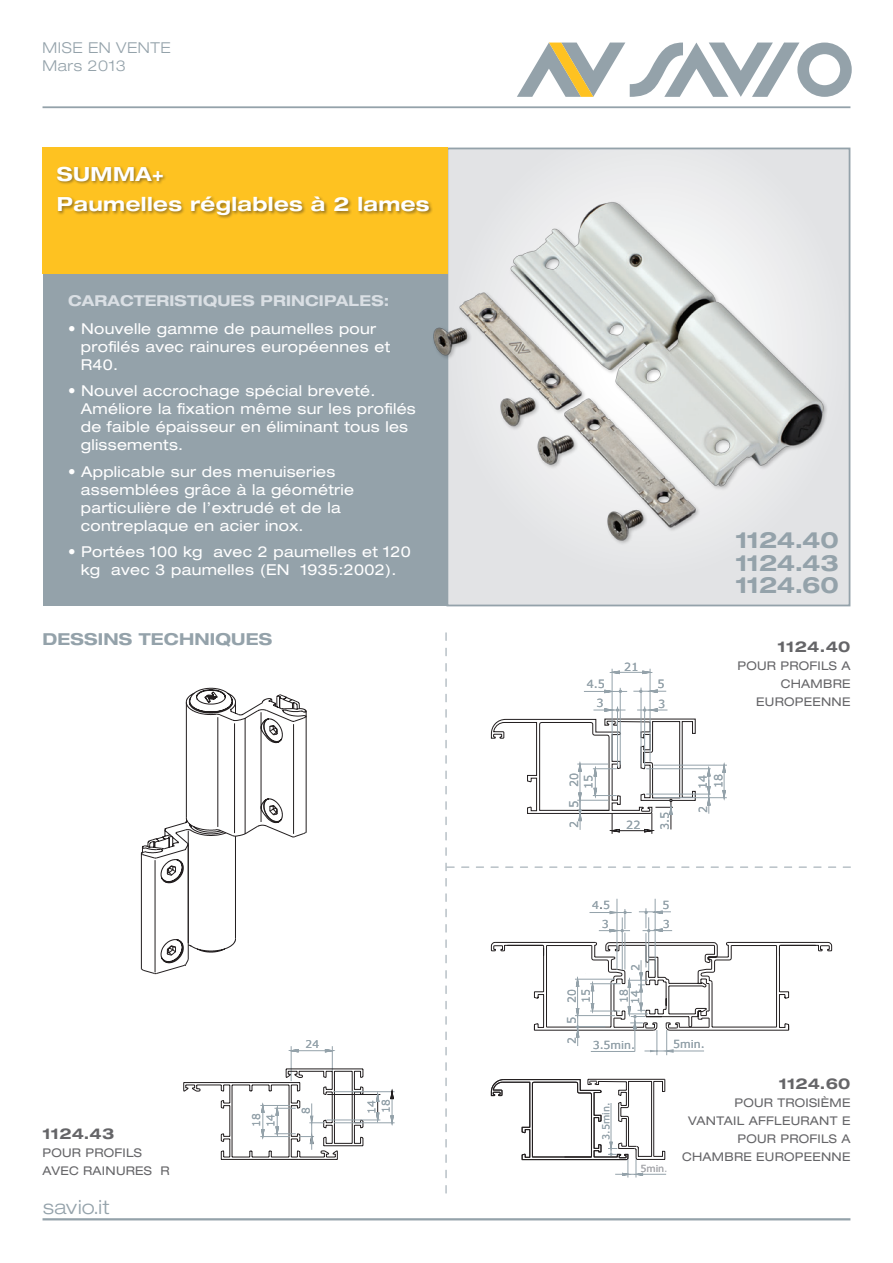
<style>
.page{position:relative;width:893px;height:1263px;background:#fff}
.page>*{position:absolute;margin:0;border:0;box-sizing:border-box;transform-origin:0 0}
.t1{font:700 expanded 22.5px "Helvetica Neue LT Std";letter-spacing:-.02em;color:#94a2aa}
.t2{font:700 expanded 19.5px "Helvetica Neue LT Std";letter-spacing:.02em;color:#fff}
.t3{font:300 expanded 19.5px "Helvetica Neue LT Std";letter-spacing:.02em;color:#94a2aa}
.t4{font:700 expanded 16.5px "Helvetica Neue LT Std";letter-spacing:.01em;color:#94a2aa}
.t5{font:expanded 15px/18px "Helvetica Neue LT Std";letter-spacing:.02em;color:#fff}
.t6{font:700 expanded 15px "Helvetica Neue LT Std";letter-spacing:.01em;color:#dadfe4}
.t7{font:700 expanded 15px "Helvetica Neue LT Std";letter-spacing:.02em;color:#656568}
.t8{font:300 expanded 15px "Helvetica Neue LT Std";letter-spacing:.04em;color:#94a2aa}
.t9{font:expanded 12px/18px "Helvetica Neue LT Std";letter-spacing:.02em;color:#656568}
.t10{font:11.7px "Verdana";color:#94a2aa}
.t11{font:11.4px "Verdana";color:#94a2aa}
.t12{font:11.1px "Verdana";color:#94a2aa}
.t13{font:10.95px "Verdana";color:#94a2aa}
.t14{font:10.65px/14.4px "Verdana";color:#94a2aa}
.t15{font:9.45px "Verdana";color:#94a2aa}
.t16{font:9.45px "Verdana";color:#a8a9ad}
.s1{color:#231f20}
</style>
<div class="page">
<div style="left:43px;top:148px;width:403px;height:458px;background:#94a2aa"></div>
<div style="left:447px;top:148px;width:402px;height:457px;background:#e2e3e5"></div>
<div style="left:446px;top:148px;width:404px;height:458px;border:2px solid #94a2aa"></div>
<img style="left:433px;top:161px;width:394px;height:430px">
<svg style="left:517px;top:43px;width:335px;height:54px"></svg>
<hr style="left:43px;top:106px;width:807px;height:2px;background:#94a2aa">
<hr style="left:43px;top:1218px;width:807px;height:2px;background:#94a2aa">
<div style="left:43px;top:148px;width:405px;height:126px;background:#fec221"></div>
<div style="left:56px;top:165px;width:377px;height:54px;background:#231f20;opacity:.5"></div>
<hr style="left:334px;top:1122px;width:61px;height:1px;background:#94a2aa">
<hr style="left:333px;top:1091px;width:62px;height:1px;background:#94a2aa">
<svg style="left:391px;top:1090px;width:2px;height:34px"></svg>
<hr style="left:327px;top:1094px;width:53px;height:1px;background:#231f20">
<hr style="left:327px;top:1120px;width:53px;height:1px;background:#94a2aa">
<svg style="left:374px;top:1093px;width:5px;height:28px"></svg>
<svg style="left:183px;top:1046px;width:181px;height:114px"></svg>
<hr style="left:311px;top:1103px;width:1px;height:47px;background:#94a2aa">
<svg style="left:140px;top:687px;width:167px;height:287px"></svg>
<svg style="left:147px;top:694px;width:159px;height:279px"></svg>
<svg style="left:446px;top:633px;width:404px;height:560px"></svg>
<p class="t8" style="left:43px;top:39px;width:130px">MISE EN VENTE</p>
<p class="t8" style="left:43px;top:57px;width:85px">Mars 2013</p>
<p class="t2" style="left:57px;top:162px;width:108px">SUMMA+</p>
<p class="t2" style="left:57px;top:192px;width:374px">Paumelles réglables à 2 lames</p>
<p class="t6" style="left:68px;top:291px;width:323px">CARACTERISTIQUES PRINCIPALES:</p>
<p class="t5" style="left:81px;top:319px;width:311px;text-indent:-13px">• Nouvelle gamme de paumelles pour profilés avec rainures européennes et<br>R40.</p>
<p class="t5" style="left:81px;top:382px;width:337px;text-indent:-13px">• Nouvel accrochage spécial breveté.<br>Améliore la fixation même sur les profilés de faible épaisseur en éliminant tous les glissements.</p>
<p class="t5" style="left:81px;top:462px;width:275px;text-indent:-13px">• Applicable sur des menuiseries assemblées grâce à la géométrie particulière de l’extrudé et de la contreplaque en acier inox.</p>
<p class="t5" style="left:68px;top:543px;width:344px;text-align:center">• Portées 100 kg avec 2 paumelles et 120 kg avec 3 paumelles (EN 1935:2002).</p>
<p class="t4" style="left:43px;top:629px;width:231px">DESSINS TECHNIQUES</p>
<p class="t7" style="left:43px;top:1125px;width:73px">1124.43</p>
<p class="t9" style="left:43px;top:1144px;width:129px">POUR PROFILS<br>AVEC RAINURES R</p>
<p class="t3" style="left:43px;top:1195px;width:68px">savio.it</p>
<p class="t14" style="left:249px;top:1127px;width:16px;rotate:-90deg">18<br>14</p>
<p class="t14" style="left:306px;top:1037px;width:15px">24</p>
<p class="t14" style="left:299px;top:1114px;width:8px;rotate:-90deg">8</p>
<p class="t14" style="left:379px;top:1113px;width:15px;rotate:-90deg">18</p>
<p class="t14" style="left:364px;top:1114px;width:15px;rotate:-90deg">14</p>
<p class="t12" style="left:624px;top:659px;width:16px">21</p>
<p class="t12" style="left:587px;top:677px;width:20px">4.5</p>
<p class="t12" style="left:657px;top:677px;width:9px">5</p>
<p class="t12" style="left:596px;top:696px;width:9px">3</p>
<p class="t12" style="left:658px;top:696px;width:9px">3</p>
<p class="t12" style="left:567px;top:787px;width:16px;rotate:-90deg">20</p>
<p class="t10" style="left:567px;top:808px;width:9px;rotate:-90deg">5</p>
<p class="t12" style="left:567px;top:828px;width:9px;rotate:-90deg">2</p>
<p class="t12" style="left:626px;top:817px;width:16px">22</p>
<p class="t12" style="left:581px;top:789px;width:16px;rotate:-90deg">15</p>
<p class="t12" style="left:658px;top:830px;width:20px;rotate:-90deg">3.5</p>
<p class="t1" style="left:735px;top:526px;width:105px">1124.40</p>
<p class="t1" style="left:735px;top:548px;width:105px">1124.43</p>
<p class="t1" style="left:735px;top:571px;width:105px">1124.60</p>
<p class="t7" style="left:777px;top:637px;width:74px">1124.40</p>
<p class="t9" style="left:737px;top:656px;width:114px">POUR PROFILS A</p>
<p class="t9" style="left:781px;top:674px;width:71px">CHAMBRE</p>
<p class="t9" style="left:756px;top:692px;width:96px">EUROPEENNE</p>
<p class="t12" style="left:711px;top:788px;width:16px;rotate:-90deg">18</p>
<p class="t12" style="left:696px;top:789px;width:16px;rotate:-90deg">14</p>
<p class="t12" style="left:696px;top:813px;width:9px;rotate:-90deg">2</p>
<p class="t13" style="left:592px;top:898px;width:19px">4<span class="s1">.</span>5</p>
<p class="t13" style="left:662px;top:898px;width:8px">5</p>
<p class="t13" style="left:602px;top:917px;width:8px">3</p>
<p class="t13" style="left:663px;top:917px;width:8px">3</p>
<p class="t13" style="left:628px;top:971px;width:8px;rotate:-90deg">2</p>
<p class="t13" style="left:617px;top:1003px;width:15px;rotate:-90deg">18</p>
<p class="t13" style="left:565px;top:1003px;width:15px;rotate:-90deg">20</p>
<p class="t11" style="left:564px;top:1024px;width:9px;rotate:-90deg">5</p>
<p class="t13" style="left:565px;top:1044px;width:8px;rotate:-90deg">2</p>
<p class="t13" style="left:579px;top:1003px;width:15px;rotate:-90deg">15</p>
<p class="t13" style="left:628px;top:1004px;width:15px;rotate:-90deg">14</p>
<p class="t13" style="left:593px;top:1038px;width:44px">3.5min.</p>
<p class="t13" style="left:673px;top:1037px;width:33px">5min.</p>
<p class="t15" style="left:600px;top:1140px;width:38px;rotate:-90deg">3.5min.</p>
<p class="t16" style="left:640px;top:1163px;width:29px">5min.</p>
<p class="t7" style="left:779px;top:1074px;width:73px">1124.60</p>
<p class="t9" style="left:734px;top:1093px;width:118px">POUR TROISIÈME</p>
<p class="t9" style="left:688px;top:1111px;width:164px;text-align:right">VANTAIL AFFLEURANT E<br>POUR PROFILS A</p>
<p class="t9" style="left:682px;top:1147px;width:170px">CHAMBRE EUROPEENNE</p>
</div>
